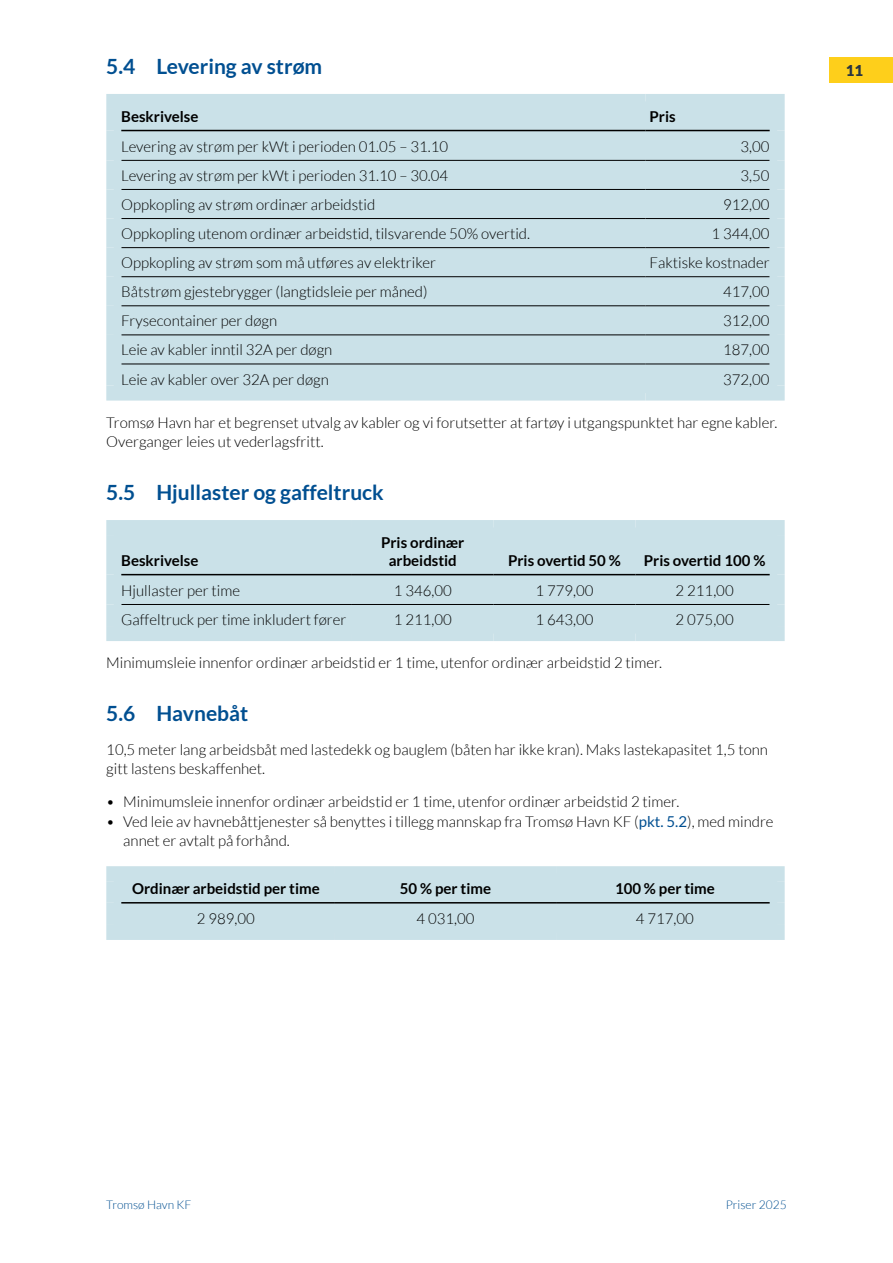
<style>
.page{position:relative;width:893px;height:1263px;background:#fff}
.page>*{position:absolute;margin:0;border:0;box-sizing:border-box;transform-origin:0 0}
.t1{font:700 21px "Lato";color:#004f91}
.t2{font:300 15px/19.5px "Lato";color:#000}
.t3{font:700 15px/18px "Lato";color:#000;text-align:center}
.t4{font:900 15px "Lato";color:#283542}
.t5{font:300 12px "Lato";color:#004f91}
.s1{font-weight:400;color:#004f91}
</style>
<div class="page">
<div style="left:829px;top:57px;width:64px;height:26px;background:#fecf1b"></div>
<div style="left:121px;top:109px;width:649px;height:277px;background:#cae1e8"></div>
<hr style="left:121px;top:160px;width:524px;height:1px;background:#000">
<hr style="left:645px;top:160px;width:125px;height:1px;background:#000">
<hr style="left:121px;top:189px;width:524px;height:1px;background:#000">
<hr style="left:645px;top:189px;width:125px;height:1px;background:#000">
<hr style="left:121px;top:218px;width:524px;height:1px;background:#000">
<hr style="left:645px;top:218px;width:125px;height:1px;background:#000">
<hr style="left:121px;top:247px;width:524px;height:1px;background:#000">
<hr style="left:645px;top:247px;width:125px;height:1px;background:#000">
<hr style="left:121px;top:276px;width:524px;height:1px;background:#000">
<hr style="left:645px;top:276px;width:125px;height:1px;background:#000">
<hr style="left:121px;top:306px;width:524px;height:1px;background:#000">
<hr style="left:645px;top:306px;width:125px;height:1px;background:#000">
<hr style="left:121px;top:335px;width:524px;height:1px;background:#000">
<hr style="left:645px;top:335px;width:125px;height:1px;background:#000">
<hr style="left:121px;top:364px;width:524px;height:1px;background:#000">
<hr style="left:645px;top:364px;width:125px;height:1px;background:#000">
<div style="left:106px;top:94px;width:539px;height:15px;background:#cae1e8"></div>
<div style="left:106px;top:109px;width:15px;height:22px;background:#cae1e8"></div>
<div style="left:645px;top:94px;width:140px;height:15px;background:#cae1e8"></div>
<div style="left:106px;top:131px;width:15px;height:29px;background:#cae1e8"></div>
<div style="left:106px;top:160px;width:15px;height:29px;background:#cae1e8"></div>
<div style="left:106px;top:189px;width:15px;height:30px;background:#cae1e8"></div>
<div style="left:106px;top:219px;width:15px;height:29px;background:#cae1e8"></div>
<div style="left:106px;top:248px;width:15px;height:29px;background:#cae1e8"></div>
<div style="left:106px;top:277px;width:15px;height:29px;background:#cae1e8"></div>
<div style="left:106px;top:306px;width:15px;height:29px;background:#cae1e8"></div>
<div style="left:106px;top:335px;width:15px;height:29px;background:#cae1e8"></div>
<div style="left:106px;top:364px;width:15px;height:22px;background:#cae1e8"></div>
<div style="left:770px;top:109px;width:15px;height:22px;background:#cae1e8"></div>
<div style="left:770px;top:131px;width:15px;height:29px;background:#cae1e8"></div>
<div style="left:770px;top:160px;width:15px;height:29px;background:#cae1e8"></div>
<div style="left:770px;top:189px;width:15px;height:30px;background:#cae1e8"></div>
<div style="left:770px;top:219px;width:15px;height:29px;background:#cae1e8"></div>
<div style="left:770px;top:248px;width:15px;height:29px;background:#cae1e8"></div>
<div style="left:770px;top:277px;width:15px;height:29px;background:#cae1e8"></div>
<div style="left:770px;top:306px;width:15px;height:29px;background:#cae1e8"></div>
<div style="left:770px;top:335px;width:15px;height:29px;background:#cae1e8"></div>
<div style="left:770px;top:364px;width:15px;height:22px;background:#cae1e8"></div>
<hr style="left:121px;top:130px;width:524px;height:1px;background:#000">
<hr style="left:645px;top:130px;width:125px;height:1px;background:#000">
<div style="left:106px;top:386px;width:539px;height:15px;background:#cae1e8"></div>
<div style="left:645px;top:386px;width:140px;height:15px;background:#cae1e8"></div>
<div style="left:121px;top:535px;width:649px;height:91px;background:#cae1e8"></div>
<hr style="left:121px;top:604px;width:231px;height:1px;background:#000">
<hr style="left:352px;top:604px;width:142px;height:1px;background:#000">
<hr style="left:494px;top:604px;width:141px;height:1px;background:#000">
<hr style="left:635px;top:604px;width:135px;height:1px;background:#000">
<div style="left:106px;top:626px;width:246px;height:15px;background:#cae1e8"></div>
<div style="left:352px;top:626px;width:142px;height:15px;background:#cae1e8"></div>
<div style="left:494px;top:626px;width:141px;height:15px;background:#cae1e8"></div>
<div style="left:635px;top:626px;width:150px;height:15px;background:#cae1e8"></div>
<div style="left:106px;top:520px;width:246px;height:15px;background:#cae1e8"></div>
<div style="left:106px;top:535px;width:15px;height:40px;background:#cae1e8"></div>
<div style="left:352px;top:520px;width:142px;height:15px;background:#cae1e8"></div>
<div style="left:494px;top:520px;width:141px;height:15px;background:#cae1e8"></div>
<div style="left:635px;top:520px;width:150px;height:15px;background:#cae1e8"></div>
<div style="left:106px;top:575px;width:15px;height:29px;background:#cae1e8"></div>
<div style="left:106px;top:604px;width:15px;height:22px;background:#cae1e8"></div>
<div style="left:770px;top:535px;width:15px;height:40px;background:#cae1e8"></div>
<div style="left:770px;top:575px;width:15px;height:29px;background:#cae1e8"></div>
<div style="left:770px;top:604px;width:15px;height:22px;background:#cae1e8"></div>
<hr style="left:121px;top:574px;width:231px;height:1px;background:#000">
<hr style="left:352px;top:574px;width:142px;height:1px;background:#000">
<hr style="left:494px;top:574px;width:141px;height:1px;background:#000">
<hr style="left:635px;top:574px;width:135px;height:1px;background:#000">
<div style="left:121px;top:881px;width:649px;height:44px;background:#cae1e8"></div>
<div style="left:106px;top:925px;width:229px;height:15px;background:#cae1e8"></div>
<div style="left:335px;top:925px;width:221px;height:15px;background:#cae1e8"></div>
<div style="left:556px;top:925px;width:229px;height:15px;background:#cae1e8"></div>
<div style="left:106px;top:866px;width:229px;height:15px;background:#cae1e8"></div>
<div style="left:106px;top:881px;width:15px;height:22px;background:#cae1e8"></div>
<div style="left:335px;top:866px;width:221px;height:15px;background:#cae1e8"></div>
<div style="left:556px;top:866px;width:229px;height:15px;background:#cae1e8"></div>
<div style="left:106px;top:903px;width:15px;height:22px;background:#cae1e8"></div>
<div style="left:770px;top:881px;width:15px;height:22px;background:#cae1e8"></div>
<div style="left:770px;top:903px;width:15px;height:22px;background:#cae1e8"></div>
<hr style="left:121px;top:902px;width:214px;height:1px;background:#000">
<hr style="left:335px;top:902px;width:221px;height:1px;background:#000">
<hr style="left:556px;top:902px;width:214px;height:1px;background:#000">
<h1 class="t1" style="left:106px;top:54px;width:217px">5.4 Levering av strøm</h1>
<p class="t3" style="left:121px;top:107px;width:79px">Beskrivelse</p>
<p class="t3" style="left:650px;top:107px;width:28px">Pris</p>
<p class="t2" style="left:121px;top:137px;width:328px">Levering av strøm per kWt i perioden 01.05 – 31.10</p>
<p class="t2" style="left:741px;top:137px;width:31px">3,00</p>
<p class="t2" style="left:121px;top:166px;width:328px">Levering av strøm per kWt i perioden 31.10 – 30.04</p>
<p class="t2" style="left:741px;top:166px;width:31px">3,50</p>
<p class="t2" style="left:121px;top:195px;width:255px">Oppkopling av strøm ordinær arbeidstid</p>
<p class="t2" style="left:723px;top:195px;width:48px">912,00</p>
<p class="t2" style="left:121px;top:224px;width:410px">Oppkopling utenom ordinær arbeidstid, tilsvarende 50% overtid.</p>
<p class="t2" style="left:712px;top:224px;width:60px">1 344,00</p>
<p class="t2" style="left:121px;top:253px;width:316px">Oppkopling av strøm som må utføres av elektriker</p>
<p class="t2" style="left:650px;top:253px;width:122px">Faktiske kostnader</p>
<p class="t2" style="left:121px;top:282px;width:308px">Båtstrøm gjestebrygger (langtidsleie per måned)</p>
<p class="t2" style="left:723px;top:282px;width:48px">417,00</p>
<p class="t2" style="left:121px;top:311px;width:157px">Frysecontainer per døgn</p>
<p class="t2" style="left:723px;top:311px;width:48px">312,00</p>
<p class="t2" style="left:121px;top:340px;width:213px">Leie av kabler inntil 32A per døgn</p>
<p class="t2" style="left:723px;top:340px;width:48px">187,00</p>
<p class="t2" style="left:121px;top:369px;width:209px">Leie av kabler over 32A per døgn</p>
<p class="t2" style="left:723px;top:369px;width:48px">372,00</p>
<p class="t2" style="left:106px;top:413px;width:673px">Tromsø Havn har et begrenset utvalg av kabler og vi forutsetter at fartøy i utgangspunktet har egne kabler.<br>Overganger leies ut vederlagsfritt.</p>
<h1 class="t1" style="left:106px;top:480px;width:279px">5.5 Hjullaster og gaffeltruck</h1>
<p class="t3" style="left:121px;top:551px;width:79px">Beskrivelse</p>
<p class="t3" style="left:381px;top:533px;width:85px">Pris ordinær arbeidstid</p>
<p class="t3" style="left:508px;top:551px;width:114px">Pris overtid 50 %</p>
<p class="t3" style="left:644px;top:551px;width:123px">Pris overtid 100 %</p>
<p class="t2" style="left:121px;top:581px;width:120px">Hjullaster per time</p>
<p class="t2" style="left:394px;top:581px;width:60px">1 346,00</p>
<p class="t2" style="left:535px;top:581px;width:60px">1 779,00</p>
<p class="t2" style="left:676px;top:581px;width:60px">2 211,00</p>
<p class="t2" style="left:121px;top:610px;width:227px">Gaffeltruck per time inkludert fører</p>
<p class="t2" style="left:394px;top:610px;width:60px">1 211,00</p>
<p class="t2" style="left:535px;top:610px;width:60px">1 643,00</p>
<p class="t2" style="left:676px;top:610px;width:60px">2 075,00</p>
<p class="t2" style="left:106px;top:653px;width:557px">Minimumsleie innenfor ordinær arbeidstid er 1 time, utenfor ordinær arbeidstid 2 timer.</p>
<h1 class="t1" style="left:106px;top:701px;width:143px">5.6 Havnebåt</h1>
<p class="t2" style="left:106px;top:739px;width:663px">10,5 meter lang arbeidsbåt med lastedekk og bauglem (båten har ikke kran). Maks lastekapasitet 1,5 tonn gitt lastens beskaffenhet.</p>
<p class="t2" style="left:106px;top:792px;width:574px">• Minimumsleie innenfor ordinær arbeidstid er 1 time, utenfor ordinær arbeidstid 2 timer.</p>
<p class="t2" style="left:123px;top:812px;width:652px;text-indent:-17px">• Ved leie av havnebåttjenester så benyttes i tillegg mannskap fra Tromsø Havn KF (<span class="s1">pkt. 5.2</span>), med mindre annet er avtalt på forhånd.</p>
<p class="t3" style="left:132px;top:880px;width:189px">Ordinær arbeidstid per time</p>
<p class="t3" style="left:400px;top:880px;width:93px">50 % per time</p>
<p class="t3" style="left:615px;top:880px;width:101px">100 % per time</p>
<p class="t2" style="left:197px;top:909px;width:60px">2 989,00</p>
<p class="t2" style="left:416px;top:909px;width:60px">4 031,00</p>
<p class="t2" style="left:636px;top:909px;width:60px">4 717,00</p>
<p class="t4" style="left:846px;top:62px;width:19px">11</p>
<p class="t5" style="left:106px;top:1198px;width:87px">Tromsø Havn KF</p>
<p class="t5" style="left:726px;top:1198px;width:62px">Priser 2025</p>
</div>
